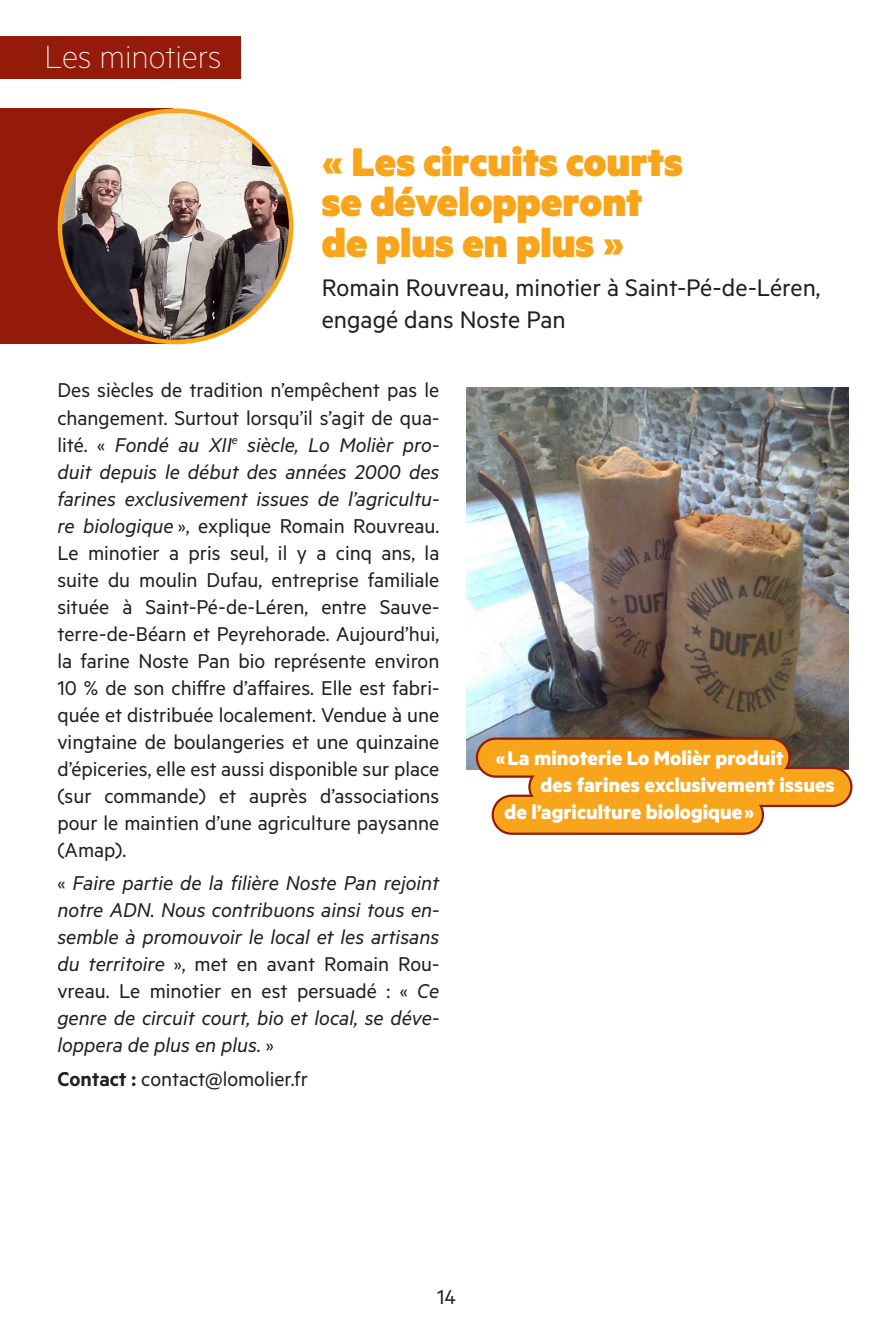
<style>
.page{position:relative;width:893px;height:1340px;background:#fff}
.page>*{position:absolute;margin:0;border:0;box-sizing:border-box;transform-origin:0 0}
.t1{font:900 45px/40.5px "Metric";color:#f9a51b}
.t2{font:100 36px "Metric";color:#fff}
.t3{font:27px/32.4px "Metric";color:#231f20}
.t4{font:22.5px/27px "Metric";color:#231f20;text-align:justify}
.t5{font:italic 22.5px/27px "Metric";color:#231f20;text-align:justify}
.t6{font:700 22.5px "Metric";color:#fff}
.s1{font-style:italic}
.s2{font-style:normal}
.s3{font-weight:600}
</style>
<div class="page">
<img style="left:466px;top:388px;width:382px;height:381px">
<div style="left:0;top:108px;width:172px;height:236px;background:#941a0a"></div>
<img style="left:60px;top:111px;width:231px;height:231px;border-radius:116px">
<div style="left:528px;top:767px;width:324px;height:40px;border:4px solid #941a0a;border-radius:18px"></div>
<div style="left:476px;top:737px;width:315px;height:40px;border:4px solid #941a0a;border-radius:18px"></div>
<div style="left:492px;top:794px;width:272px;height:40px;border:4px solid #941a0a;border-radius:18px"></div>
<div style="left:478px;top:739px;width:310px;height:36px;background:#f9a51b;border-radius:18px"></div>
<div style="left:531px;top:769px;width:319px;height:35px;background:#f9a51b;border-radius:18px"></div>
<div style="left:494px;top:797px;width:268px;height:35px;background:#f9a51b;border-radius:18px"></div>
<div style="left:0;top:36px;width:240px;height:43px;background:#941a0a"></div>
<p class="t2" style="left:45px;top:36px;width:178px">Les minotiers</p>
<p class="t1" style="left:322px;top:140px;width:362px">« Les circuits courts se développeront de plus en plus »</p>
<p class="t3" style="left:322px;top:270px;width:500px">Romain Rouvreau, minotier à Saint-Pé-de-Léren, engagé dans Noste Pan</p>
<p class="t4" style="left:57px;top:376px;width:383px">Des siècles de tradition n’empêchent pas le changement. Surtout lorsqu’il s’agit de qua&shy;lité. « <span class="s1">Fondé au XII</span><sup>e</sup> <span class="s1">siècle, Lo Molièr pro&shy;duit depuis le début des années 2000 des farines exclusivement issues de l’agricultu&shy;re biologique</span> », explique Romain Rouvreau.<br>Le minotier a pris seul, il y a cinq ans, la suite du moulin Dufau, entreprise familiale située à Saint-Pé-de-Léren, entre Sauve&shy;terre-de-Béarn et Peyrehorade. Aujourd’hui, la farine Noste Pan bio représente environ 10 % de son chiffre d’affaires. Elle est fabri&shy;quée et distribuée localement. Vendue à une vingtaine de boulangeries et une quinzaine d’épiceries, elle est aussi disponible sur place (sur commande) et auprès d’associations pour le maintien d’une agriculture paysanne (Amap).</p>
<p class="t5" style="left:57px;top:868px;width:383px"><span class="s2">«</span> Faire partie de la filière Noste Pan rejoint notre ADN. Nous contribuons ainsi tous en&shy;semble à promouvoir le local et les artisans du territoire <span class="s2">», met en avant Romain Rou&shy;vreau. Le minotier en est persuadé : «</span> Ce genre de circuit court, bio et local, se déve&shy;loppera de plus en plus. <span class="s2">»</span></p>
<p class="t4" style="left:57px;top:1064px;width:252px"><span class="s3">Contact :</span> contact@lomolier.fr</p>
<p class="t6" style="left:495px;top:744px;width:290px">«La minoterie Lo Molièr produit</p>
<p class="t6" style="left:540px;top:771px;width:296px">des farines exclusivement issues</p>
<p class="t6" style="left:504px;top:798px;width:251px">de l’agriculture biologique»</p>
<p class="t4" style="left:437px;top:1282px;width:20px">14</p>
</div>
